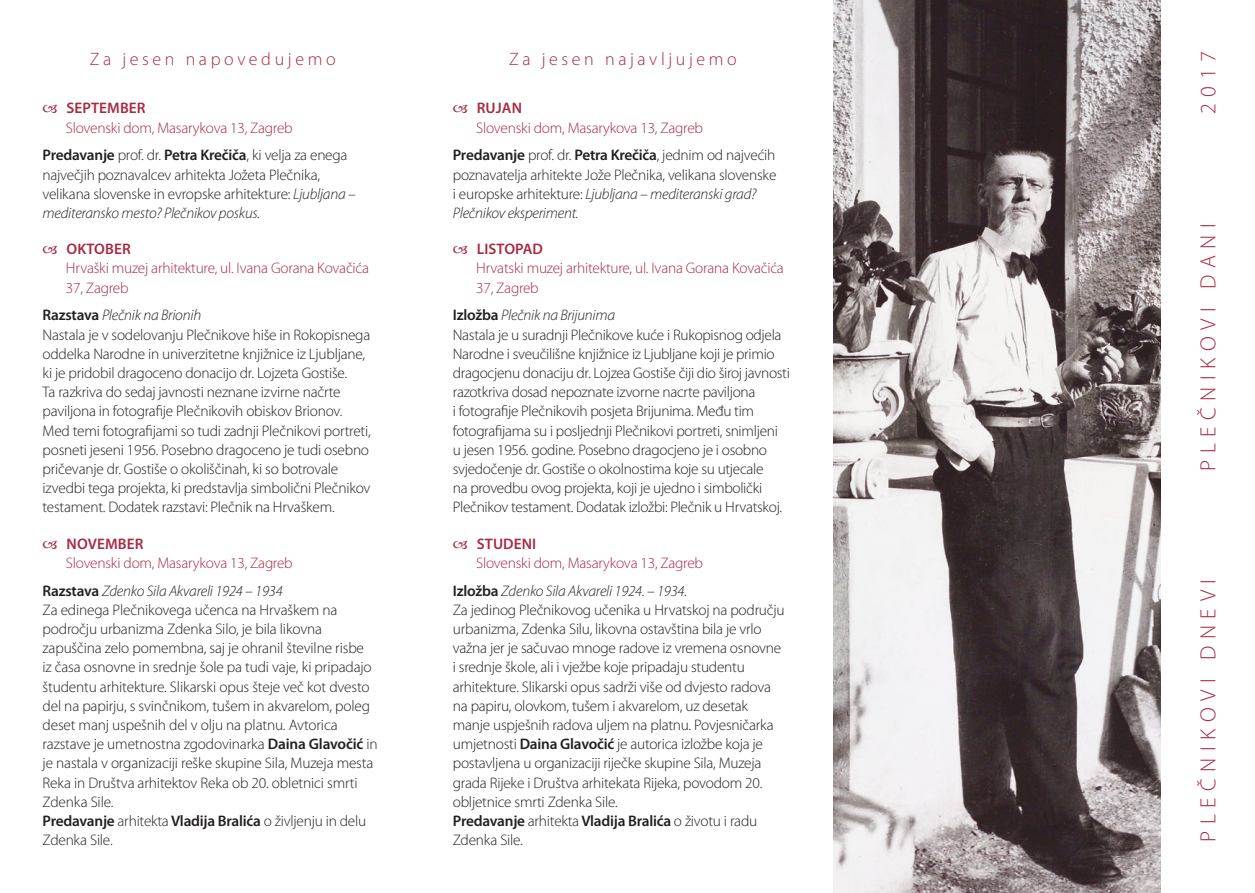
<style>
.page{position:relative;width:1255px;height:893px;background:#fff}
.page>*{position:absolute;margin:0;border:0;box-sizing:border-box;transform-origin:0 0}
.t1{font:300 22.05px "Myriad Pro";letter-spacing:.3em;color:#a62b43}
.t2{font:300 18px "Myriad Pro";letter-spacing:.2em;color:#a62b43}
.t3{font:300 15.3px/19.2px "Myriad Pro";letter-spacing:-.015em;color:#231f20}
.t4{font:300 15.3px/27.8px "Myriad Pro";letter-spacing:-.015em;color:#a62b43}
.t5{font:600 15.3px "Myriad Pro";letter-spacing:.005em;color:#a62b43}
.s1{font-weight:600;color:#231f20}
.s2{color:#231f20}
.s3{font-style:italic}
.s4{font-weight:600}
.s5{font-style:italic;color:#231f20}
</style>
<div class="page">
<img style="left:833px;top:0;width:328px;height:893px">
<p class="t2" style="left:90px;top:49px;width:247px">Za jesen napovedujemo</p>
<p class="t5" style="left:67px;top:99px;width:80px">September</p>
<p class="t4" style="left:43px;top:114px;width:306px;text-indent:23px">Slovenski dom, Masarykova 13, Zagreb<br><span class="s1">Predavanje</span> <span class="s2">prof. dr.</span> <span class="s1">Petra Krečiča</span><span class="s2">, ki velja za enega</span></p>
<p class="t3" style="left:43px;top:165px;width:314px">največjih poznavalcev arhitekta Jožeta Plečnika, velikana slovenske in evropske arhitekture: <span class="s3">Ljubljana – mediteransko mesto? Plečnikov poskus.</span></p>
<p class="t5" style="left:67px;top:239px;width:66px">Oktober</p>
<p class="t4" style="left:66px;top:259px;width:305px;line-height:19.2px">Hrvaški muzej arhitekture, ul. Ivana Gorana Kovačića<br>37, Zagreb</p>
<p class="t3" style="left:43px;top:306px;width:330px"><span class="s4">Razstava</span> <span class="s3">Plečnik na Brionih<br></span>Nastala je v sodelovanju Plečnikove hiše in Rokopisnega oddelka Narodne in univerzitetne knjižnice iz Ljubljane, ki je pridobil dragoceno donacijo dr. Lojzeta Gostiše.<br>Ta razkriva do sedaj javnosti neznane izvirne načrte paviljona in fotografije Plečnikovih obiskov Brionov.<br>Med temi fotografijami so tudi zadnji Plečnikovi portreti, posneti jeseni 1956. Posebno dragoceno je tudi osebno pričevanje dr. Gostiše o okoliščinah, ki so botrovale izvedbi tega projekta, ki predstavlja simbolični Plečnikov testament. Dodatek razstavi: Plečnik na Hrvaškem.</p>
<p class="t5" style="left:67px;top:534px;width:78px">November</p>
<p class="t4" style="left:43px;top:549px;width:252px;text-indent:23px">Slovenski dom, Masarykova 13, Zagreb<br><span class="s1">Razstava</span> <span class="s5">Zdenko Sila Akvareli 1924 – 1934</span></p>
<p class="t3" style="left:43px;top:600px;width:336px">Za edinega Plečnikovega učenca na Hrvaškem na področju urbanizma Zdenka Silo, je bila likovna zapuščina zelo pomembna, saj je ohranil številne risbe<br>iz časa osnovne in srednje šole pa tudi vaje, ki pripadajo študentu arhitekture. Slikarski opus šteje več kot dvesto del na papirju, s svinčnikom, tušem in akvarelom, poleg deset manj uspešnih del v olju na platnu. Avtorica razstave je umetnostna zgodovinarka <span class="s4">Daina Glavočić</span> in je nastala v organizaciji reške skupine Sila, Muzeja mesta Reka in Društva arhitektov Reka ob 20. obletnici smrti Zdenka Sile.<br><span class="s4">Predavanje</span> arhitekta <span class="s4">Vladija Bralića</span> o življenju in delu Zdenka Sile.</p>
<p class="t2" style="left:509px;top:49px;width:229px">Za jesen najavljujemo</p>
<p class="t5" style="left:477px;top:99px;width:45px">Rujan</p>
<p class="t4" style="left:453px;top:114px;width:324px;text-indent:23px">Slovenski dom, Masarykova 13, Zagreb<br><span class="s1">Predavanje</span> <span class="s2">prof. dr.</span> <span class="s1">Petra Krečiča</span><span class="s2">, jednim od najvećih</span></p>
<p class="t3" style="left:453px;top:165px;width:325px">poznavatelja arhitekte Jože Plečnika, velikana slovenske i europske arhitekture: <span class="s3">Ljubljana – mediteranski grad?<br>Plečnikov eksperiment.</span></p>
<p class="t5" style="left:477px;top:239px;width:66px">Listopad</p>
<p class="t4" style="left:476px;top:259px;width:309px;line-height:19.2px">Hrvatski muzej arhitekture, ul. Ivana Gorana Kovačića<br>37, Zagreb</p>
<p class="t3" style="left:453px;top:306px;width:338px"><span class="s4">Izložba</span> <span class="s3">Plečnik na Brijunima<br></span>Nastala je u suradnji Plečnikove kuće i Rukopisnog odjela Narodne i sveučilišne knjižnice iz Ljubljane koji je primio dragocjenu donaciju dr. Lojzea Gostiše čiji dio široj javnosti razotkriva dosad nepoznate izvorne nacrte paviljona<br>i fotografije Plečnikovih posjeta Brijunima. Među tim fotografijama su i posljednji Plečnikovi portreti, snimljeni<br>u jesen 1956. godine. Posebno dragocjeno je i osobno svjedočenje dr. Gostiše o okolnostima koje su utjecale<br>na provedbu ovog projekta, koji je ujedno i simbolički Plečnikov testament. Dodatak izložbi: Plečnik u Hrvatskoj.</p>
<p class="t5" style="left:477px;top:534px;width:61px">Studeni</p>
<p class="t4" style="left:453px;top:549px;width:252px;text-indent:23px">Slovenski dom, Masarykova 13, Zagreb<br><span class="s1">Izložba</span> <span class="s5">Zdenko Sila Akvareli 1924. – 1934.</span></p>
<p class="t3" style="left:453px;top:600px;width:333px">Za jedinog Plečnikovog učenika u Hrvatskoj na području urbanizma, Zdenka Silu, likovna ostavština bila je vrlo važna jer je sačuvao mnoge radove iz vremena osnovne i srednje škole, ali i vježbe koje pripadaju studentu arhitekture. Slikarski opus sadrži više od dvjesto radova na papiru, olovkom, tušem i akvarelom, uz desetak manje uspješnih radova uljem na platnu. Povjesničarka umjetnosti <span class="s4">Daina Glavočić</span> je autorica izložbe koja je postavljena u organizaciji riječke skupine Sila, Muzeja grada Rijeke i Društva arhitekata Rijeka, povodom 20. obljetnice smrti Zdenka Sile.<br><span class="s4">Predavanje</span> arhitekta <span class="s4">Vladija Bralića</span> o životu i radu Zdenka Sile.</p>
<h1 class="t1" style="left:1195px;top:114px;width:64px;rotate:-90deg">2017</h1>
<h1 class="t1" style="left:1195px;top:471px;width:249px;rotate:-90deg">PLEČNIKOVI DANI</h1>
<h1 class="t1" style="left:1195px;top:842px;width:264px;rotate:-90deg">PLEČNIKOVI DNEVI</h1>
</div>
